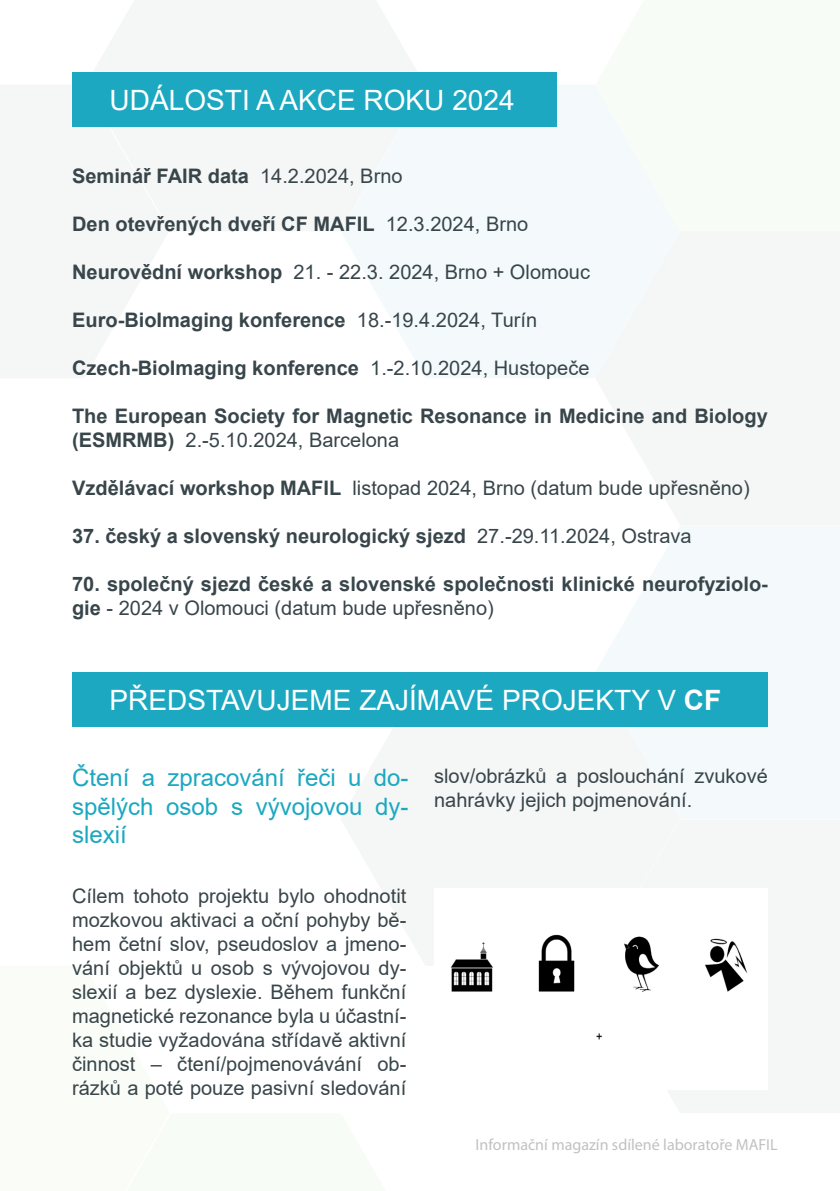
<style>
.page{position:relative;width:840px;height:1191px;background:#fff}
.page>*{position:absolute;margin:0;border:0;box-sizing:border-box;transform-origin:0 0}
.t1{font:28px "Arial";color:#fff}
.t2{font:24px/28.8px "Arial";color:#1ba8c0;text-align:justify}
.t3{font:20px/24px "Arial";color:#38454a;text-align:justify}
.t4{font:700 20px/24px "Arial";color:#38454a}
.t5{font:16px "Myriad Pro";color:#c1c1c1}
.s1{font-weight:400}
.s2{font-weight:700}
</style>
<div class="page">
<svg style="left:340px;top:84px;width:254px;height:294px;fill:#f4fafc"></svg>
<div style="left:594px;top:85px;width:85px;height:146px;background:#f4fafc"></div>
<div style="left:594px;top:231px;width:85px;height:147px;background:#f4fafc"></div>
<svg style="left:594px;top:526px;width:245px;height:292px;fill:#f4fafc"></svg>
<img style="left:450px;top:934px;width:298px;height:106px">
<div style="left:72px;top:72px;width:484px;height:54px;background:#1ba8c0"></div>
<div style="left:72px;top:672px;width:695px;height:54px;background:#1ba8c0"></div>
<p class="t1" style="left:110px;top:81px;width:406px">UDÁLOSTI A AKCE ROKU 2024</p>
<p class="t4" style="left:72px;top:164px;width:332px">Seminář FAIR data <span class="s1">14.2.2024, Brno</span></p>
<p class="t4" style="left:72px;top:212px;width:457px">Den otevřených dveří CF MAFIL <span class="s1">12.3.2024, Brno</span></p>
<p class="t3" style="left:72px;top:259px;width:519px"><span class="s2">Neurovědní workshop</span> 21. - 22.3. 2024, Brno + Olomouc</p>
<p class="t4" style="left:72px;top:308px;width:466px">Euro-BioImaging konference <span class="s1">18.-19.4.2024, Turín</span></p>
<p class="t4" style="left:72px;top:356px;width:518px">Czech-BioImaging konference <span class="s1">1.-2.10.2024, Hustopeče</span></p>
<p class="t4" style="left:72px;top:404px;width:697px">The European Society for Magnetic Resonance in Medicine and Biology (ESMRMB) <span class="s1">2.-5.10.2024, Barcelona</span></p>
<p class="t3" style="left:72px;top:475px;width:678px"><span class="s2">Vzdělávací workshop MAFIL</span> listopad 2024, Brno (datum bude upřesněno)</p>
<p class="t4" style="left:72px;top:524px;width:620px">37. český a slovenský neurologický sjezd <span class="s1">27.-29.11.2024, Ostrava</span></p>
<p class="t4" style="left:72px;top:572px;width:697px">70. společný sjezd české a slovenské společnosti klinické neurofyziolo&shy;gie <span class="s1">- 2024 v Olomouci (datum bude upřesněno)</span></p>
<p class="t1" style="left:110px;top:681px;width:612px">PŘEDSTAVUJEME ZAJÍMAVÉ PROJEKTY V <span class="s2">CF</span></p>
<p class="t2" style="left:72px;top:762px;width:338px">Čtení a zpracování řeči u do&shy;spělých osob s vývojovou dy&shy;slexií</p>
<p class="t3" style="left:434px;top:763px;width:335px">slov/obrázků a poslouchání zvukové nahrávky jejich pojmenování.</p>
<p class="t3" style="left:72px;top:883px;width:335px">Cílem tohoto projektu bylo ohodnotit mozkovou aktivaci a oční pohyby bě&shy;hem četní slov, pseudoslov a jmeno&shy;vání objektů u osob s vývojovou dy&shy;slexií a bez dyslexie. Během funkční magnetické rezonance byla u účastní&shy;ka studie vyžadována střídavě aktivní činnost – čtení/pojmenovávání ob&shy;rázků a poté pouze pasivní sledování</p>
<p class="t5" style="left:475px;top:1134px;width:303px">Informační magazín sdílené laboratoře MAFIL</p>
</div>
